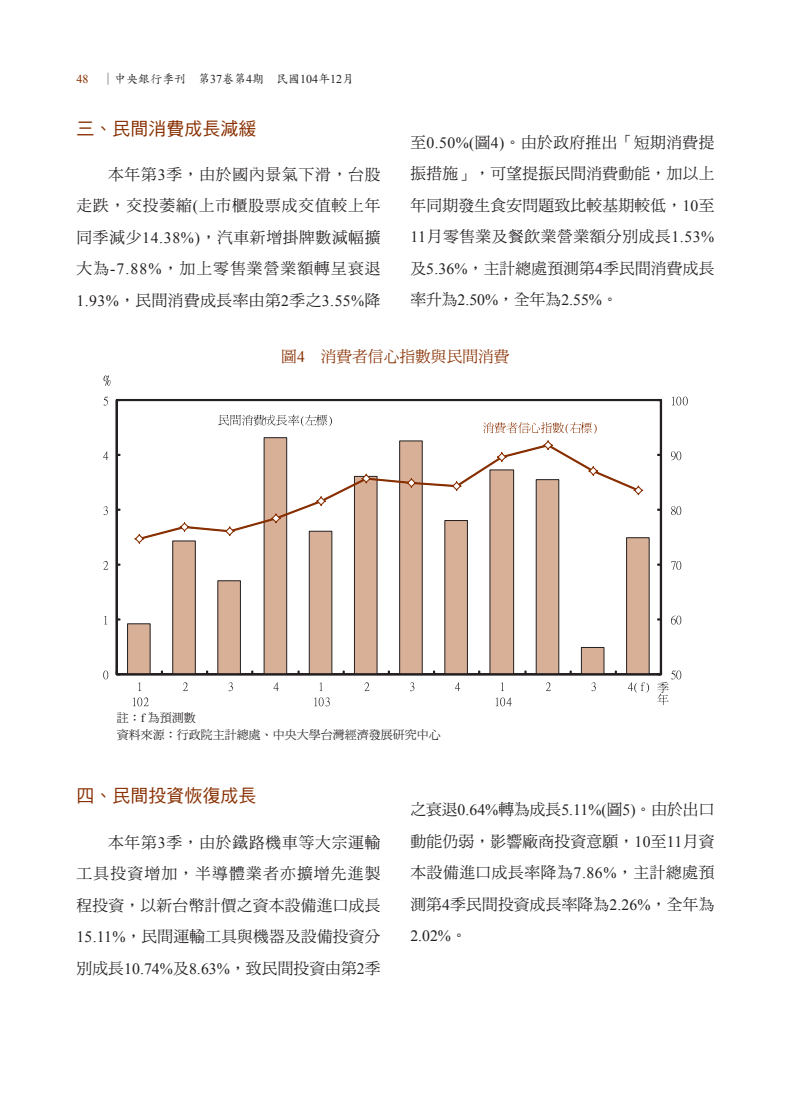
<style>
.page{position:relative;width:808px;height:1106px;background:#fff}
.page>*{position:absolute;margin:0;border:0;box-sizing:border-box;transform-origin:0 0}
.t1{font:18px "DF Hei Std W5";color:#882f01}
.t2{font:15.75px/31.5px "DF Ming Std W5";letter-spacing:.015em;color:#231f20;text-align:justify}
.t3{font:15.75px "DF Ming Std W5";color:#882f01}
.t4{font:12px/16.5px "DF Ming Std W5";color:#231f20}
.t5{font:12px "DF Kai Shu Std W5";color:#231f20}
.s1{font-family:"Times New Roman";color:#882f01}
.s2{font-family:"Times New Roman"}
</style>
<div class="page">
<svg style="left:115px;top:398px;width:548px;height:278px"></svg>
<svg style="left:127px;top:437px;width:522px;height:236px"></svg>
<div style="left:660px;top:399px;width:2px;height:276px;border:1px solid #231f20"></div>
<svg style="left:657px;top:508px;width:4px;height:3px"></svg>
<div style="left:116px;top:399px;width:2px;height:276px;border:1px solid #231f20"></div>
<svg style="left:116px;top:508px;width:5px;height:3px"></svg>
<div style="left:116px;top:673px;width:545px;height:2px;border:1px solid #231f20"></div>
<svg style="left:116px;top:670px;width:5px;height:5px"></svg>
<svg style="left:297px;top:670px;width:3px;height:5px"></svg>
<svg style="left:138px;top:443px;width:501px;height:96px"></svg>
<svg style="left:134px;top:533px;width:11px;height:11px"></svg>
<svg style="left:179px;top:521px;width:11px;height:11px"></svg>
<svg style="left:224px;top:526px;width:11px;height:10px"></svg>
<svg style="left:271px;top:513px;width:10px;height:11px"></svg>
<svg style="left:316px;top:496px;width:10px;height:10px"></svg>
<svg style="left:361px;top:473px;width:11px;height:11px"></svg>
<svg style="left:406px;top:477px;width:11px;height:11px"></svg>
<svg style="left:451px;top:481px;width:11px;height:10px"></svg>
<svg style="left:496px;top:451px;width:11px;height:11px"></svg>
<svg style="left:543px;top:440px;width:10px;height:10px"></svg>
<svg style="left:588px;top:465px;width:10px;height:11px"></svg>
<svg style="left:633px;top:485px;width:11px;height:11px"></svg>
<svg style="left:671px;top:615px;width:10px;height:9px"></svg>
<svg style="left:671px;top:561px;width:10px;height:9px"></svg>
<svg style="left:671px;top:506px;width:10px;height:9px"></svg>
<svg style="left:671px;top:451px;width:10px;height:9px"></svg>
<svg style="left:672px;top:396px;width:16px;height:9px"></svg>
<svg style="left:103px;top:670px;width:5px;height:9px"></svg>
<svg style="left:104px;top:616px;width:3px;height:8px"></svg>
<svg style="left:103px;top:561px;width:5px;height:8px"></svg>
<svg style="left:104px;top:506px;width:4px;height:9px"></svg>
<svg style="left:103px;top:451px;width:5px;height:9px"></svg>
<svg style="left:104px;top:396px;width:4px;height:9px"></svg>
<svg style="left:138px;top:682px;width:3px;height:9px"></svg>
<svg style="left:133px;top:697px;width:16px;height:9px"></svg>
<svg style="left:183px;top:682px;width:5px;height:9px"></svg>
<svg style="left:229px;top:682px;width:4px;height:9px"></svg>
<svg style="left:274px;top:682px;width:5px;height:9px"></svg>
<svg style="left:319px;top:682px;width:4px;height:9px"></svg>
<svg style="left:314px;top:697px;width:16px;height:9px"></svg>
<svg style="left:364px;top:682px;width:5px;height:9px"></svg>
<svg style="left:410px;top:682px;width:4px;height:9px"></svg>
<svg style="left:455px;top:682px;width:5px;height:9px"></svg>
<svg style="left:501px;top:682px;width:3px;height:9px"></svg>
<svg style="left:496px;top:697px;width:16px;height:9px"></svg>
<svg style="left:546px;top:682px;width:5px;height:9px"></svg>
<svg style="left:591px;top:682px;width:5px;height:9px"></svg>
<svg style="left:628px;top:682px;width:21px;height:10px"></svg>
<svg style="left:483px;top:422px;width:114px;height:11px"></svg>
<svg style="left:218px;top:414px;width:114px;height:12px"></svg>
<svg style="left:104px;top:375px;width:6px;height:11px"></svg>
<svg style="left:657px;top:670px;width:24px;height:35px"></svg>
<p class="t5" style="left:77px;top:73px;width:279px"><span class="s1">48</span> ∣中央銀行季刊 第<span class="s2">37</span>卷第<span class="s2">4</span>期 民國<span class="s2">104</span>年<span class="s2">12</span>月</p>
<p class="t1" style="left:77px;top:118px;width:181px">三、民間消費成長減緩</p>
<p class="t2" style="left:77px;top:158px;width:306px;text-indent:31px">本年第<span class="s2">3</span>季，由於國內景氣下滑，台股走跌，交投萎縮<span class="s2">(</span>上市櫃股票成交值較上年同季減少<span class="s2">14.38%)</span>，汽車新增掛牌數減幅擴大為<span class="s2">-7.88%</span>，加上零售業營業額轉呈衰退<span class="s2">1.93%</span>，民間消費成長率由第<span class="s2">2</span>季之<span class="s2">3.55%</span>降</p>
<p class="t2" style="left:410px;top:126px;width:306px">至<span class="s2">0.50%(</span>圖<span class="s2">4)</span>。由於政府推出「短期消費提振措施」，可望提振民間消費動能，加以上年同期發生食安問題致比較基期較低，<span class="s2">10</span>至<span class="s2">11</span>月零售業及餐飲業營業額分別成長<span class="s2">1.53%</span>及<span class="s2">5.36%</span>，主計總處預測第<span class="s2">4</span>季民間消費成長率升為<span class="s2">2.50%</span>，全年為<span class="s2">2.55%</span>。</p>
<p class="t3" style="left:281px;top:348px;width:230px">圖<span class="s2">4</span> 消費者信心指數與民間消費</p>
<p class="t4" style="left:117px;top:709px;width:325px">註：<span class="s2">f</span> 為預測數<br>資料來源：行政院主計總處、中央大學台灣經濟發展研究中心</p>
<p class="t1" style="left:77px;top:786px;width:181px">四、民間投資恢復成長</p>
<p class="t2" style="left:77px;top:826px;width:306px;text-indent:31px">本年第<span class="s2">3</span>季，由於鐵路機車等大宗運輸工具投資增加，半導體業者亦擴增先進製程投資，以新台幣計價之資本設備進口成長<span class="s2">15.11%</span>，民間運輸工具與機器及設備投資分別成長<span class="s2">10.74%</span>及<span class="s2">8.63%</span>，致民間投資由第<span class="s2">2</span>季</p>
<p class="t2" style="left:410px;top:793px;width:306px">之衰退<span class="s2">0.64%</span>轉為成長<span class="s2">5.11%(</span>圖<span class="s2">5)</span>。由於出口動能仍弱，影響廠商投資意願，<span class="s2">10</span>至<span class="s2">11</span>月資本設備進口成長率降為<span class="s2">7.86%</span>，主計總處預測第<span class="s2">4</span>季民間投資成長率降為<span class="s2">2.26%</span>，全年為<span class="s2">2.02%</span>。</p>
</div>
